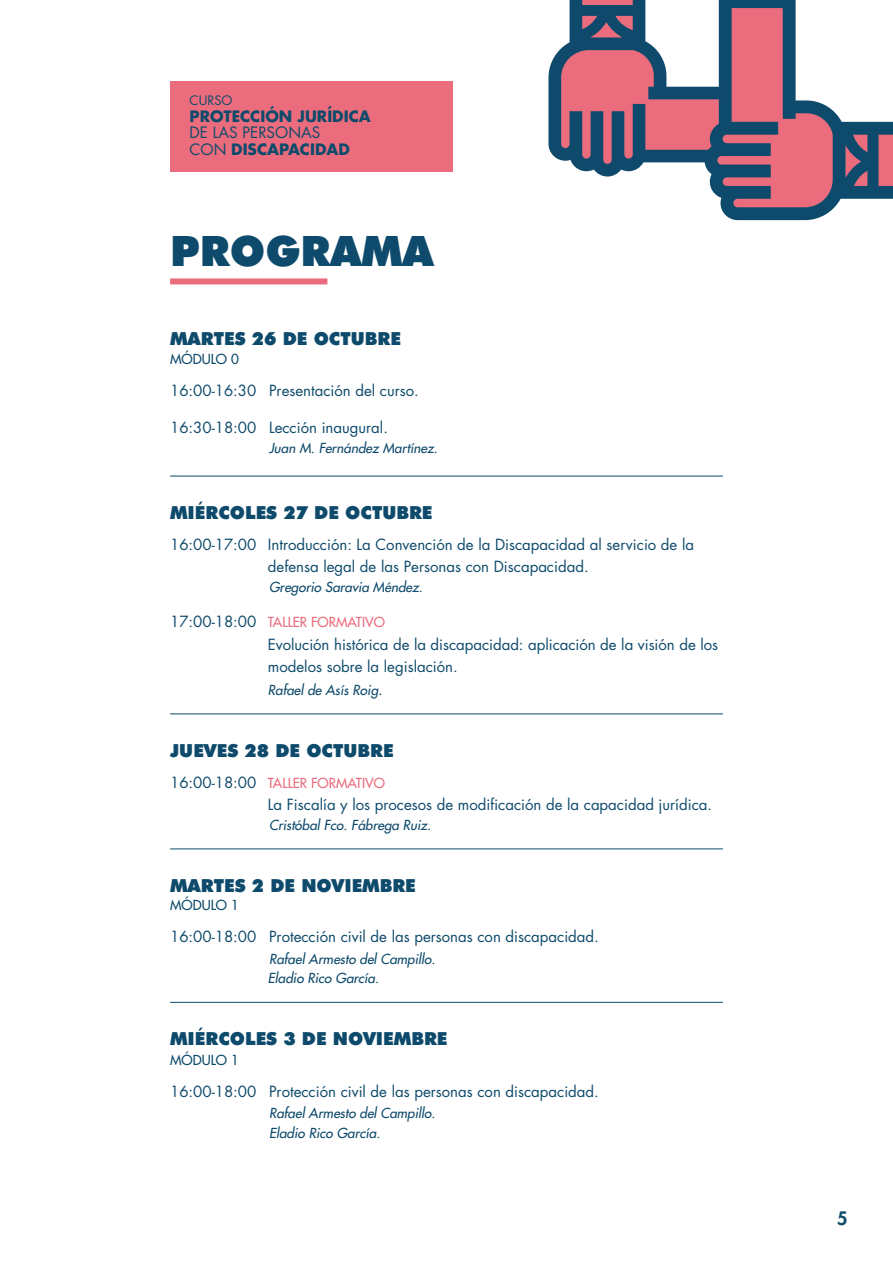
<style>
.page{position:relative;width:893px;height:1263px;background:#fff}
.page>*{position:absolute;margin:0;border:0;box-sizing:border-box;transform-origin:0 0}
.titulo{font:900 42px "Futura BT";color:#0e4a6b}
.dia{font:900 18px "Futura BT";color:#0e4a6b}
.t1{font:800 18px "Futura";color:#0e4a6b}
.t2{font:15.3px/16.5px "Futura";color:#0e4a6b}
.t3{font:700 15.3px "Futura";color:#0e4a6b}
.cuerpo2{font:15px/22.5px "Futura";color:#0e4a6b;text-align:center}
.cuerpo2-2{font:italic 13.5px "Futura";color:#0e4a6b}
.cuerpo2-3{font:13.5px "Futura";color:#eb6d7d}
.dia-2{font:13.5px "Futura";color:#0e4a6b}
.t4{font:12.75px "Futura";color:#0e4a6b}
.s1{font-weight:700}
.s2{font-size:15px;color:#0e4a6b}
.s3{font-style:normal;font-size:15px}
</style>
<div class="page">
<div style="left:170px;top:81px;width:282px;height:90px;background:#eb6d7d"></div>
<div style="left:170px;top:278px;width:157px;height:6px;background:#eb6d7d"></div>
<hr style="left:170px;top:476px;width:553px;height:1px;background:#0e4a6b">
<hr style="left:170px;top:714px;width:553px;height:1px;background:#0e4a6b">
<hr style="left:170px;top:849px;width:553px;height:1px;background:#0e4a6b">
<hr style="left:170px;top:1002px;width:553px;height:1px;background:#0e4a6b">
<svg style="left:548px;top:0;width:345px;height:221px"></svg>
<p class="t4" style="left:190px;top:92px;width:44px">CURSO</p>
<p class="t3" style="left:190px;top:106px;width:183px">PROTECCIÓN JURÍDICA</p>
<p class="t2" style="left:190px;top:124px;width:162px">DE LAS PERSONAS<br>CON <span class="s1">DISCAPACIDAD</span></p>
<p class="titulo" style="left:170px;top:225px;width:265px">PROGRAMA</p>
<p class="dia" style="left:170px;top:327px;width:232px">MARTES 26 DE OCTUBRE</p>
<p class="dia-2" style="left:170px;top:350px;width:70px">MÓDULO 0</p>
<p class="cuerpo2" style="left:170px;top:379px;width:250px">16:00-16:30 Presentación del curso.</p>
<p class="cuerpo2" style="left:170px;top:416px;width:219px">16:30-18:00 Lección inaugural.</p>
<p class="cuerpo2-2" style="left:269px;top:439px;width:170px">Juan M. Fernández Martínez.</p>
<p class="dia" style="left:170px;top:501px;width:264px">MIÉRCOLES 27 DE OCTUBRE</p>
<p class="cuerpo2" style="left:170px;top:533px;width:525px">16:00-17:00 Introducción: La Convención de la Discapacidad al servicio de la defensa legal de las Personas con Discapacidad.</p>
<p class="cuerpo2-2" style="left:269px;top:578px;width:155px">Gregorio Saravia Méndez.</p>
<p class="cuerpo2-3" style="left:170px;top:613px;width:216px"><span class="s2">17:00-18:00</span> TALLER FORMATIVO</p>
<p class="cuerpo2" style="left:268px;top:633px;width:452px;text-align:left">Evolución histórica de la discapacidad: aplicación de la visión de los modelos sobre la legislación.</p>
<p class="cuerpo2-2" style="left:268px;top:681px;width:116px">Rafael de Asís Roig<span class="s3">.</span></p>
<p class="dia" style="left:170px;top:739px;width:225px">JUEVES 28 DE OCTUBRE</p>
<p class="cuerpo2-3" style="left:170px;top:774px;width:216px"><span class="s2">16:00-18:00</span> TALLER FORMATIVO</p>
<p class="cuerpo2" style="left:268px;top:793px;width:446px">La Fiscalía y los procesos de modificación de la capacidad jurídica.</p>
<p class="cuerpo2-2" style="left:269px;top:816px;width:164px">Cristóbal Fco. Fábrega Ruiz.</p>
<p class="dia" style="left:170px;top:874px;width:247px">MARTES 2 DE NOVIEMBRE</p>
<p class="dia-2" style="left:170px;top:896px;width:70px">MÓDULO 1</p>
<p class="cuerpo2" style="left:170px;top:925px;width:430px">16:00-18:00 Protección civil de las personas con discapacidad.</p>
<p class="cuerpo2-2" style="left:269px;top:950px;width:168px">Rafael Armesto del Campillo.</p>
<p class="cuerpo2-2" style="left:268px;top:969px;width:113px">Eladio Rico García.</p>
<p class="dia" style="left:170px;top:1028px;width:279px">MIÉRCOLES 3 DE NOVIEMBRE</p>
<p class="dia-2" style="left:170px;top:1051px;width:70px">MÓDULO 1</p>
<p class="cuerpo2" style="left:170px;top:1080px;width:430px">16:00-18:00 Protección civil de las personas con discapacidad.</p>
<p class="cuerpo2-2" style="left:269px;top:1105px;width:168px">Rafael Armesto del Campillo.</p>
<p class="cuerpo2-2" style="left:269px;top:1124px;width:113px">Eladio Rico García.</p>
<p class="t1" style="left:837px;top:1206px;width:12px">5</p>
</div>
